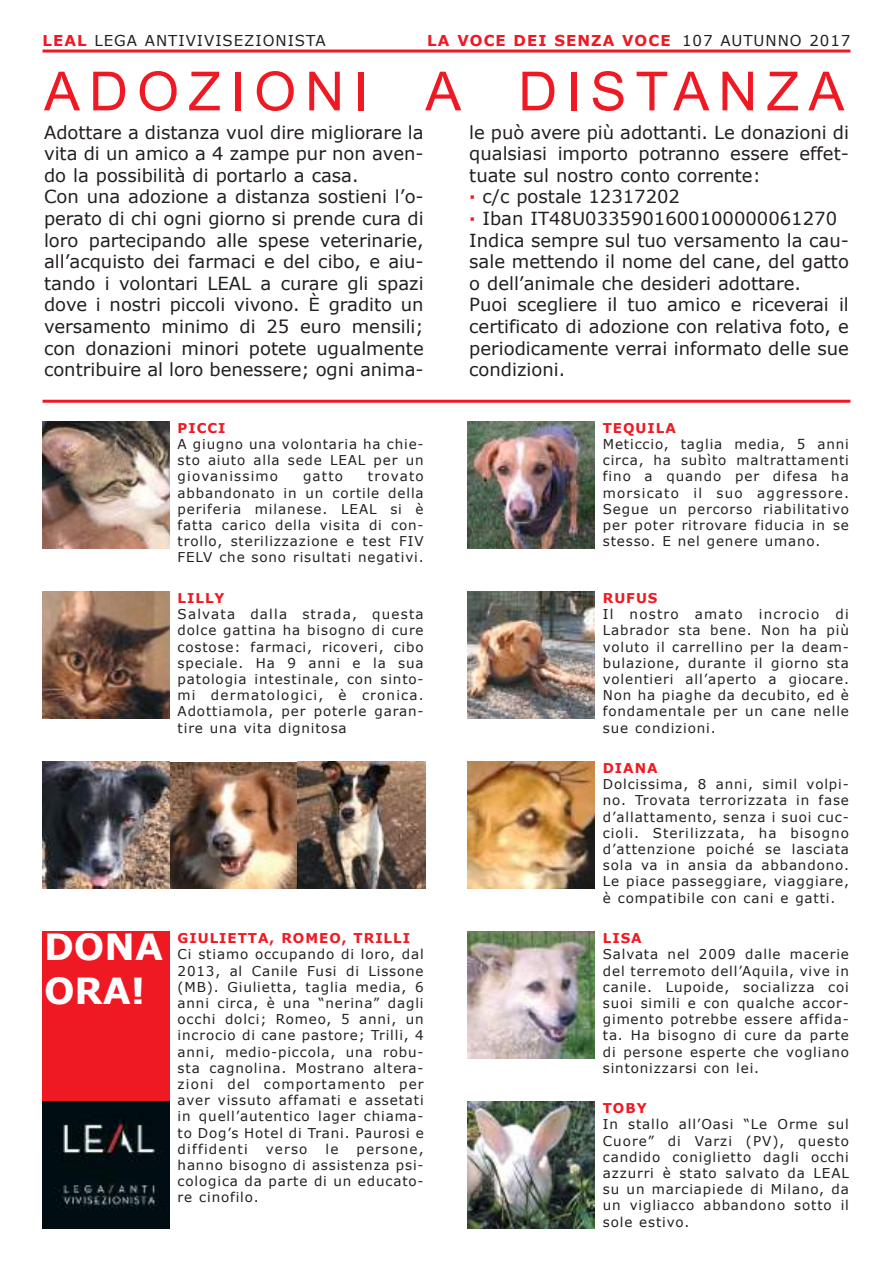
<style>
.page{position:relative;width:893px;height:1263px;background:#fff}
.page>*{position:absolute;margin:0;border:0;box-sizing:border-box;transform-origin:0 0}
.t1{font:54px "Arial";letter-spacing:.165em;color:#ef1923}
.t2{font:700 36px/43.2px "Verdana";color:#fff}
.t3{font:18px/21.6px "Verdana";color:#241f1f}
.t4{font:700 15px "Verdana";letter-spacing:.07em;color:#ef1923}
.t5{font:15px "Verdana";letter-spacing:.065em;color:#241f1f}
.t6{font:13.5px/16.2px "Verdana";letter-spacing:.065em;color:#241f1f;text-align:justify}
.t7{font:700 13.5px "Verdana";letter-spacing:.07em;color:#ef1923}
.s1{font-weight:700;color:#ef1923}
.s2{font-weight:400;color:#241f1f}
</style>
<div class="page">
<hr style="left:43px;top:50px;width:807px;height:3px;background:#ef1923">
<hr style="left:43px;top:400px;width:807px;height:3px;background:#ef1923">
<img style="left:43px;top:421px;width:127px;height:128px">
<img style="left:43px;top:591px;width:127px;height:128px">
<img style="left:468px;top:1101px;width:127px;height:128px">
<img style="left:468px;top:761px;width:127px;height:128px">
<img style="left:468px;top:931px;width:127px;height:128px">
<img style="left:468px;top:591px;width:127px;height:128px">
<div style="left:43px;top:931px;width:127px;height:170px;background:#ef1923"></div>
<img style="left:43px;top:1101px;width:127px;height:128px">
<img style="left:468px;top:421px;width:127px;height:128px">
<img style="left:43px;top:761px;width:127px;height:128px">
<img style="left:170px;top:763px;width:128px;height:126px">
<img style="left:298px;top:761px;width:127px;height:128px">
<p class="t5" style="left:43px;top:30px;width:285px"><span class="s1">LEAL</span> LEGA ANTIVIVISEZIONISTA</p>
<p class="t4" style="left:427px;top:30px;width:425px">LA VOCE DEI SENZA VOCE <span class="s2">107 AUTUNNO 2017</span></p>
<h1 class="t1" style="left:44px;top:61px;width:802px">ADOZIONI A DISTANZA</h1>
<p class="t3" style="left:44px;top:121px;width:381px">Adottare a distanza vuol dire migliorare la vita di un amico a 4 zampe pur non aven&shy;do la possibilità di portarlo a casa.<br>Con una adozione a distanza sostieni l’o&shy;perato di chi ogni giorno si prende cura di loro partecipando alle spese veterinarie, all’acquisto dei farmaci e del cibo, e aiu&shy;tando i volontari LEAL a curare gli spazi dove i nostri piccoli vivono. È gradito un versamento minimo di 25 euro mensili; con donazioni minori potete ugualmente contribuire al loro benessere; ogni anima-</p>
<p class="t3" style="left:469px;top:121px;width:381px">le può avere più adottanti. Le donazioni di qualsiasi importo potranno essere effet&shy;tuate sul nostro conto corrente:<br><span class="s1">·</span> c/c postale 12317202<br><span class="s1">·</span> Iban IT48U0335901600100000061270<br>Indica sempre sul tuo versamento la cau&shy;sale mettendo il nome del cane, del gatto o dell’animale che desideri adottare.<br>Puoi scegliere il tuo amico e riceverai il certificato di adozione con relativa foto, e periodicamente verrai informato delle sue condizioni.</p>
<p class="t7" style="left:178px;top:419px;width:50px">PICCI</p>
<p class="t6" style="left:178px;top:435px;width:248px">A giugno una volontaria ha chie&shy;sto aiuto alla sede LEAL per un giovanissimo</p>
<p class="t6" style="left:178px;top:468px;width:248px;text-indent:190px">trovato abbandonato in un cortile della periferia milanese. LEAL si è fatta carico della visita di con&shy;trollo, sterilizzazione e test FIV FELV che sono risultati negativi.</p>
<p class="t6" style="left:303px;top:468px;width:42px">gatto</p>
<p class="t7" style="left:178px;top:589px;width:48px">LILLY</p>
<p class="t6" style="left:178px;top:606px;width:248px">Salvata dalla strada, questa dolce gattina ha bisogno di cure costose: farmaci, ricoveri, cibo speciale. Ha 9 anni e la sua patologia intestinale, con sinto&shy;mi dermatologici, è cronica.<br>Adottiamola, per poterle garan&shy;tire una vita dignitosa</p>
<h2 class="t2" style="left:44px;top:924px;width:120px">DONA<br>ORA!</h2>
<p class="t7" style="left:178px;top:929px;width:234px">GIULIETTA, ROMEO, TRILLI</p>
<p class="t6" style="left:178px;top:946px;width:248px">Ci stiamo occupando di loro, dal 2013, al Canile Fusi di Lissone (MB). Giulietta, taglia media, 6 anni circa, è una “nerina” dagli occhi dolci; Romeo, 5 anni, un incrocio di cane pastore; Trilli, 4 anni, medio-piccola, una robu&shy;sta cagnolina. Mostrano altera&shy;zioni del comportamento per aver vissuto affamati e assetati in quell’autentico lager chiama&shy;to Dog’s Hotel di Trani. Paurosi e diffidenti</p>
<p class="t6" style="left:266px;top:1140px;width:43px">verso</p>
<p class="t6" style="left:325px;top:1140px;width:14px">le</p>
<p class="t6" style="left:178px;top:1140px;width:248px;text-indent:179px">persone, hanno bisogno di assistenza psi&shy;cologica da parte di un educato&shy;re cinofilo.</p>
<p class="t7" style="left:603px;top:419px;width:75px">TEQUILA</p>
<p class="t6" style="left:603px;top:435px;width:248px">Meticcio, taglia media, 5 anni circa, ha subìto maltrattamenti fino a quando per difesa ha morsicato il suo aggressore.<br>Segue un percorso riabilitativo per poter ritrovare fiducia in se stesso. E nel genere umano.</p>
<p class="t7" style="left:603px;top:589px;width:56px">RUFUS</p>
<p class="t6" style="left:603px;top:606px;width:248px">Il nostro amato incrocio di Labrador sta bene. Non ha più voluto il carrellino per la deam&shy;bulazione, durante il giorno sta volentieri all’aperto a giocare.<br>Non ha piaghe da decubito, ed è fondamentale per un cane nelle sue condizioni.</p>
<p class="t7" style="left:603px;top:759px;width:56px">DIANA</p>
<p class="t6" style="left:603px;top:776px;width:248px">Dolcissima, 8 anni, simil volpi&shy;no. Trovata terrorizzata in fase d’allattamento, senza i suoi cuc&shy;cioli. Sterilizzata, ha bisogno d’attenzione poiché se lasciata sola va in ansia da abbandono.<br>Le piace passeggiare, viaggiare, è compatibile con cani e gatti.</p>
<p class="t7" style="left:603px;top:929px;width:40px">LISA</p>
<p class="t6" style="left:603px;top:946px;width:248px">Salvata nel 2009 dalle macerie del terremoto dell’Aquila, vive in canile. Lupoide, socializza coi suoi simili e con qualche accor&shy;gimento potrebbe essere affida&shy;ta. Ha bisogno di cure da parte di persone esperte che vogliano sintonizzarsi con lei.</p>
<p class="t7" style="left:603px;top:1100px;width:45px">TOBY</p>
<p class="t6" style="left:603px;top:1116px;width:248px">In stallo all’Oasi “Le Orme sul Cuore” di Varzi (PV), questo candido coniglietto dagli occhi azzurri è stato salvato da LEAL su un marciapiede di Milano, da un vigliacco abbandono sotto il sole estivo.</p>
</div>
